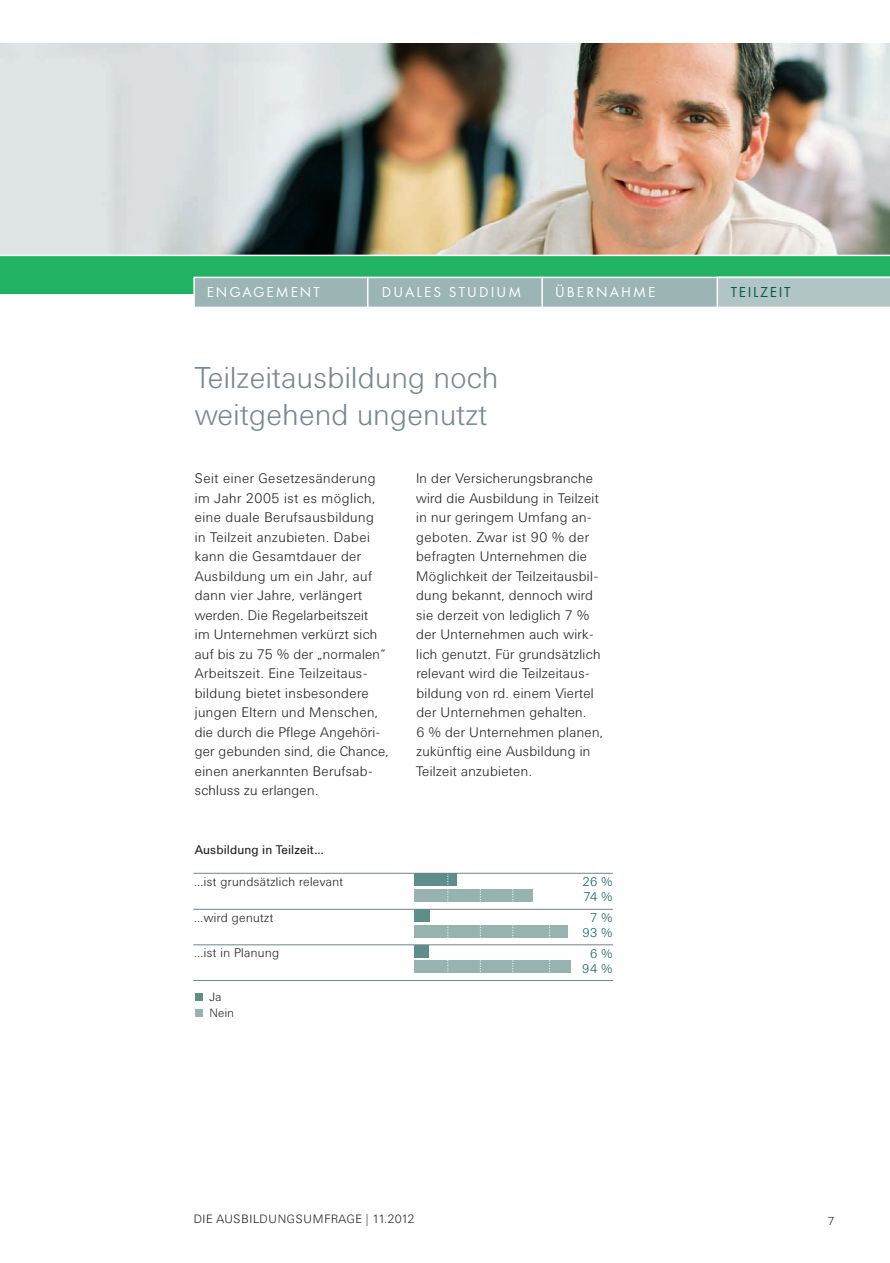
<style>
.page{position:relative;width:890px;height:1263px;background:#fff}
.page>*{position:absolute;margin:0;border:0;box-sizing:border-box;transform-origin:0 0}
.t1{font:300 30px/37.5px "Univers BQ";letter-spacing:.01em;color:#788891}
.t2{font:15px "Futura T";letter-spacing:.14em;color:#fff}
.t3{font:15px "Futura T";letter-spacing:.115em;color:#005b50}
.t4{font:300 13.8px/19.5px "Univers BQ";letter-spacing:.025em;color:#231f20}
.t5{font:300 12.45px "Univers BQ";letter-spacing:.03em;color:#231f20}
.t6{font:12.45px "Univers BQ";letter-spacing:.005em;color:#231f20}
.t7{font:300 12.45px/15px "Univers BQ";letter-spacing:.03em;color:#006057;text-align:right}
.t8{font:300 12px/16.5px "Univers BQ";letter-spacing:.05em;color:#231f20}
.t9{font:300 11.55px "Univers BQ";color:#231f20}
</style>
<div class="page">
<img style="left:0;top:43px;width:890px;height:212px">
<div style="left:0;top:255px;width:890px;height:39px;background:#22b263"></div>
<hr style="left:0;top:255px;width:890px;height:1px;background:#fff">
<svg style="left:193px;top:277px;width:697px;height:30px;background:#a4bcbb"></svg>
<hr style="left:367px;top:277px;width:1px;height:30px;background:#fff">
<hr style="left:541px;top:277px;width:2px;height:30px;background:#fff">
<div style="left:414px;top:873px;width:42px;height:13px;background:#5d8e89"></div>
<div style="left:414px;top:889px;width:119px;height:13px;background:#97b3b0"></div>
<div style="left:414px;top:909px;width:15px;height:13px;background:#5d8e89"></div>
<div style="left:414px;top:925px;width:154px;height:13px;background:#97b3b0"></div>
<div style="left:414px;top:945px;width:14px;height:12px;background:#5d8e89"></div>
<div style="left:414px;top:960px;width:156px;height:13px;background:#97b3b0"></div>
<svg style="left:447px;top:872px;width:1px;height:101px"></svg>
<svg style="left:479px;top:872px;width:2px;height:100px"></svg>
<svg style="left:512px;top:872px;width:1px;height:100px"></svg>
<svg style="left:549px;top:872px;width:1px;height:100px"></svg>
<hr style="left:193px;top:980px;width:420px;height:1px;background:#71828a">
<hr style="left:193px;top:873px;width:420px;height:1px;background:#71828a">
<hr style="left:193px;top:909px;width:420px;height:1px;background:#71828a">
<hr style="left:193px;top:944px;width:420px;height:1px;background:#71828a">
<div style="left:195px;top:1009px;width:7px;height:8px;background:#97b3b0"></div>
<div style="left:195px;top:993px;width:7px;height:7px;background:#5d8e89"></div>
<p class="t2" style="left:207px;top:283px;width:114px">ENGAGEMENT</p>
<p class="t2" style="left:382px;top:283px;width:141px">DUALES STUDIUM</p>
<p class="t2" style="left:555px;top:283px;width:102px">ÜBERNAHME</p>
<p class="t3" style="left:730px;top:283px;width:61px">TEILZEIT</p>
<h1 class="t1" style="left:195px;top:358px;width:305px">Teilzeitausbildung noch weitgehend ungenutzt</h1>
<p class="t4" style="left:195px;top:469px;width:195px">Seit einer Gesetzesänderung im Jahr 2005 ist es möglich, eine duale Berufsausbildung<br>in Teilzeit anzubieten. Dabei kann die Gesamtdauer der<br>Ausbildung um ein Jahr, auf dann vier Jahre, verlängert werden. Die Regelarbeitszeit<br>im Unternehmen verkürzt sich auf bis zu 75 % der „normalen“<br>Arbeitszeit. Eine Teilzeitaus - bildung bietet insbesondere jungen Eltern und Menschen, die durch die Pflege Angehöri&shy;ger gebunden sind, die Chance, einen anerkannten Berufsab&shy;schluss zu erlangen.</p>
<p class="t4" style="left:416px;top:469px;width:188px">In der Versicherungsbranche wird die Ausbildung in Teilzeit in nur geringem Umfang an - geboten. Zwar ist 90 % der befragten Unternehmen die<br>Möglichkeit der Teilzeitausbil&shy;dung bekannt, dennoch wird sie derzeit von lediglich 7 % der Unternehmen auch wirk&shy;lich genutzt. Für grundsätzlich relevant wird die Teilzeitaus&shy;bildung von rd. einem Viertel der Unternehmen gehalten.<br>6 % der Unternehmen planen, zukünftig eine Ausbildung in<br>Teilzeit anzubieten.</p>
<p class="t6" style="left:195px;top:843px;width:130px">Ausbildung in Teilzeit...</p>
<p class="t5" style="left:194px;top:875px;width:150px">...ist grundsätzlich relevant</p>
<p class="t7" style="left:582px;top:874px;width:31px;text-align:left">26 %<br>74 %</p>
<p class="t5" style="left:194px;top:911px;width:81px">...wird genutzt</p>
<p class="t7" style="left:582px;top:910px;width:31px">7 %<br>93 %</p>
<p class="t5" style="left:194px;top:946px;width:86px">...ist in Planung</p>
<p class="t7" style="left:582px;top:946px;width:32px">6 %<br>94 %</p>
<p class="t8" style="left:209px;top:988px;width:26px">Ja<br>Nein</p>
<p class="t8" style="left:194px;top:1211px;width:222px">DIE AUSBILDUNGSUMFRAGE | 11.2012</p>
<p class="t9" style="left:827px;top:1214px;width:8px">7</p>
</div>
